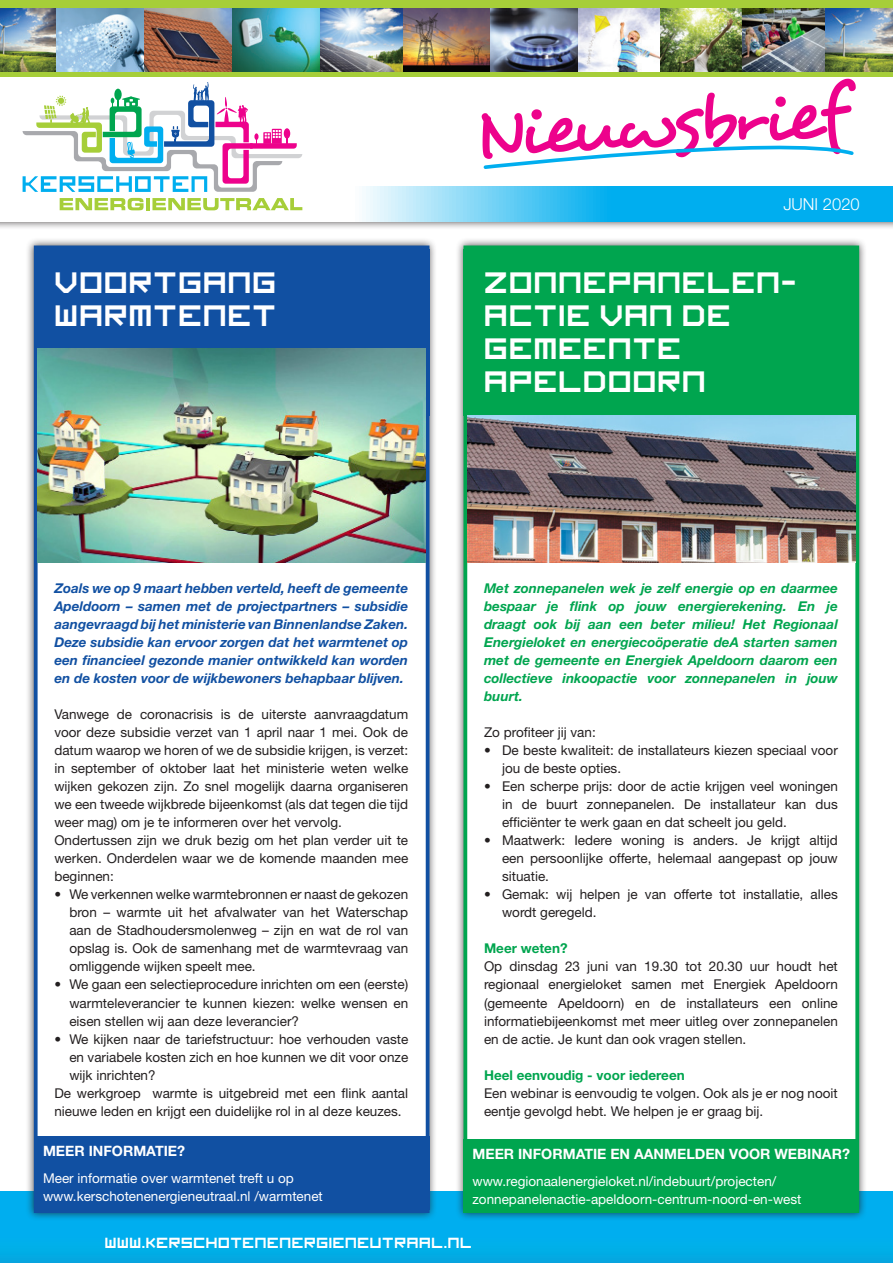
<style>
.page{position:relative;width:893px;height:1263px;background:#fff}
.page>*{position:absolute;margin:0;border:0;box-sizing:border-box;transform-origin:0 0}
.t1{font:77.25px "Desyrel";color:#ed028c}
.Paragraph_Style_1{font:33px "imagine font";color:#fff}
.t2{font:300 16.5px "Helvetica Neue LT Std";color:#fff}
.t3{font:16.35px "imagine font";color:#fff}
.Voorwoord{font:700 14.25px "Helvetica Neue LT Std";color:#fff}
.Voorwoord-2{font:13.5px/18px "Helvetica Neue LT Std";color:#231f20;text-align:justify}
.Voorwoord-3{font:italic 700 13.5px/18px "Helvetica Neue LT Std";color:#1150a2;text-align:justify}
.Voorwoord-4{font:italic 700 13.5px/18px "Helvetica Neue LT Std";color:#00a54f;text-align:justify}
.Voorwoord-5{font:13.5px/18px "Helvetica Neue LT Std";color:#fff}
.Voorwoord-6{font:700 13.5px "Helvetica Neue LT Std";color:#00a54f}
</style>
<div class="page">
<div style="left:0;top:0;width:893px;height:230px;background:#231f20;opacity:.75"></div>
<div style="left:0;top:0;width:893px;height:222px;background:#fff"></div>
<div style="left:0;top:1191px;width:893px;height:72px;background:linear-gradient(to right,#01adea,#01adea)"></div>
<svg style="left:22px;top:187px;width:871px;height:35px"></svg>
<svg style="left:483px;top:145px;width:371px;height:24px"></svg>
<div style="left:26px;top:237px;width:412px;height:984px;background:#231f20;opacity:.75"></div>
<div style="left:34px;top:246px;width:395px;height:967px;background:#fff;border:4px solid #1150a2"></div>
<div style="left:455px;top:237px;width:412px;height:984px;background:#231f20;opacity:.75"></div>
<div style="left:463px;top:246px;width:396px;height:967px;background:#fff;border:4px solid #00a54f"></div>
<div style="left:34px;top:249px;width:395px;height:166px;background:#1150a2"></div>
<div style="left:464px;top:249px;width:395px;height:166px;background:#00a54f"></div>
<svg style="left:60px;top:198px;width:84px;height:12px"></svg>
<hr style="left:146px;top:198px;width:4px;height:12px;background:#a6ce39">
<svg style="left:152px;top:198px;width:150px;height:12px"></svg>
<svg style="left:23px;top:82px;width:279px;height:110px"></svg>
<img style="left:0;top:7px;width:661px;height:66px">
<img style="left:661px;top:7px;width:232px;height:66px">
<div style="left:0;top:0;width:893px;height:7px;background:#a6ce39"></div>
<hr style="left:0;top:73px;width:893px;height:4px;background:#a6ce39">
<div style="left:34px;top:1137px;width:395px;height:73px;background:#1150a2"></div>
<div style="left:463px;top:1140px;width:396px;height:73px;background:#00a54f"></div>
<img style="left:467px;top:415px;width:388px;height:147px">
<img style="left:38px;top:349px;width:387px;height:213px">
<p class="t1" style="left:471px;top:84px;width:376px;rotate:-3deg">Nieuwsbrief</p>
<p class="Paragraph_Style_1" style="left:56px;top:272px;width:224px">VOORTGANG</p>
<p class="Paragraph_Style_1" style="left:56px;top:305px;width:224px">WARMTENET</p>
<p class="t2" style="left:783px;top:194px;width:78px">JUNI 2020</p>
<p class="Paragraph_Style_1" style="left:486px;top:272px;width:315px">ZONNEPANELEN-</p>
<p class="Paragraph_Style_1" style="left:486px;top:305px;width:249px">ACTIE VAN DE</p>
<p class="Paragraph_Style_1" style="left:486px;top:338px;width:199px">GEMEENTE</p>
<p class="Paragraph_Style_1" style="left:486px;top:371px;width:224px">APELDOORN</p>
<p class="Voorwoord-3" style="left:54px;top:579px;width:355px">Zoals we op 9 maart hebben verteld, heeft de gemeente Apeldoorn – samen met de projectpartners – subsidie aangevraagd bij het ministerie van Binnenlandse Zaken.<br>Deze subsidie kan ervoor zorgen dat het warmtenet op een financieel gezonde manier ontwikkeld kan worden en de kosten voor de wijkbewoners behapbaar blijven.</p>
<p class="Voorwoord-2" style="left:54px;top:705px;width:355px">Vanwege de coronacrisis is de uiterste aanvraagdatum voor deze subsidie verzet van 1 april naar 1 mei. Ook de datum waarop we horen of we de subsidie krijgen, is verzet: in september of oktober laat het ministerie weten welke wijken gekozen zijn. Zo snel mogelijk daarna organiseren we een tweede wijkbrede bijeenkomst (als dat tegen die tijd weer mag) om je te informeren over het vervolg.</p>
<p class="Voorwoord-2" style="left:54px;top:831px;width:355px">Ondertussen zijn we druk bezig om het plan verder uit te werken. Onderdelen waar we de komende maanden mee beginnen:</p>
<p class="Voorwoord-2" style="left:69px;top:885px;width:340px;text-indent:-15px">• We verkennen welke warmtebronnen er naast de gekozen bron – warmte uit het afvalwater van het Waterschap aan de Stadhoudersmolenweg – zijn en wat de rol van opslag is. Ook de samenhang met de warmtevraag van omliggende wijken speelt mee.</p>
<p class="Voorwoord-2" style="left:69px;top:975px;width:340px;text-indent:-15px">• We gaan een selectieprocedure inrichten om een (eerste) warmteleverancier te kunnen kiezen: welke wensen en eisen stellen wij aan deze leverancier?</p>
<p class="Voorwoord-2" style="left:69px;top:1029px;width:340px;text-indent:-15px">• We kijken naar de tariefstructuur: hoe verhouden vaste en variabele kosten zich en hoe kunnen we dit voor onze wijk inrichten?</p>
<p class="Voorwoord-2" style="left:54px;top:1083px;width:355px">De werkgroep warmte is uitgebreid met een flink aantal nieuwe leden en krijgt een duidelijke rol in al deze keuzes.</p>
<p class="Voorwoord" style="left:43px;top:1142px;width:144px">MEER INFORMATIE?</p>
<p class="Voorwoord-5" style="left:43px;top:1169px;width:252px">Meer informatie over warmtenet treft u op</p>
<p class="Voorwoord-5" style="left:43px;top:1187px;width:281px">www.kerschotenenergieneutraal.nl /warmtenet</p>
<p class="Voorwoord-4" style="left:484px;top:579px;width:355px">Met zonnepanelen wek je zelf energie op en daarmee bespaar je flink op jouw energierekening. En je draagt ook bij aan een beter milieu! Het Regionaal Energieloket en energiecoöperatie deA starten samen met de gemeente en Energiek Apeldoorn daarom een collectieve inkoopactie voor zonnepanelen in jouw buurt.</p>
<p class="Voorwoord-2" style="left:484px;top:723px;width:113px">Zo profiteer jij van:</p>
<p class="Voorwoord-2" style="left:502px;top:741px;width:337px;text-indent:-18px">• De beste kwaliteit: de installateurs kiezen speciaal voor jou de beste opties.</p>
<p class="Voorwoord-2" style="left:502px;top:777px;width:337px;text-indent:-18px">• Een scherpe prijs: door de actie krijgen veel woningen in de buurt zonnepanelen. De installateur kan dus efficiënter te werk gaan en dat scheelt jou geld.</p>
<p class="Voorwoord-2" style="left:502px;top:831px;width:337px;text-indent:-18px">• Maatwerk: Iedere woning is anders. Je krijgt altijd een persoonlijke offerte, helemaal aangepast op jouw situatie.</p>
<p class="Voorwoord-2" style="left:502px;top:885px;width:337px;text-indent:-18px">• Gemak: wij helpen je van offerte tot installatie, alles wordt geregeld.</p>
<p class="Voorwoord-6" style="left:484px;top:940px;width:85px">Meer weten?</p>
<p class="Voorwoord-2" style="left:484px;top:957px;width:355px">Op dinsdag 23 juni van 19.30 tot 20.30 uur houdt het regionaal energieloket samen met Energiek Apeldoorn (gemeente Apeldoorn) en de installateurs een online informatiebijeenkomst met meer uitleg over zonnepanelen en de actie. Je kunt dan ook vragen stellen.</p>
<p class="Voorwoord-6" style="left:484px;top:1066px;width:202px">Heel eenvoudig - voor iedereen</p>
<p class="Voorwoord-2" style="left:484px;top:1083px;width:355px">Een webinar is eenvoudig te volgen. Ook als je er nog nooit eentje gevolgd hebt. We helpen je er graag bij.</p>
<p class="Voorwoord" style="left:472px;top:1145px;width:379px">MEER INFORMATIE EN AANMELDEN VOOR WEBINAR?</p>
<p class="Voorwoord-5" style="left:472px;top:1172px;width:331px">www.regionaalenergieloket.nl/indebuurt/projecten/ zonnepanelenactie-apeldoorn-centrum-noord-en-west</p>
<p class="t3" style="left:105px;top:1238px;width:369px">WWW.KERSCHOTENENERGIENEUTRAAL.NL</p>
</div>
